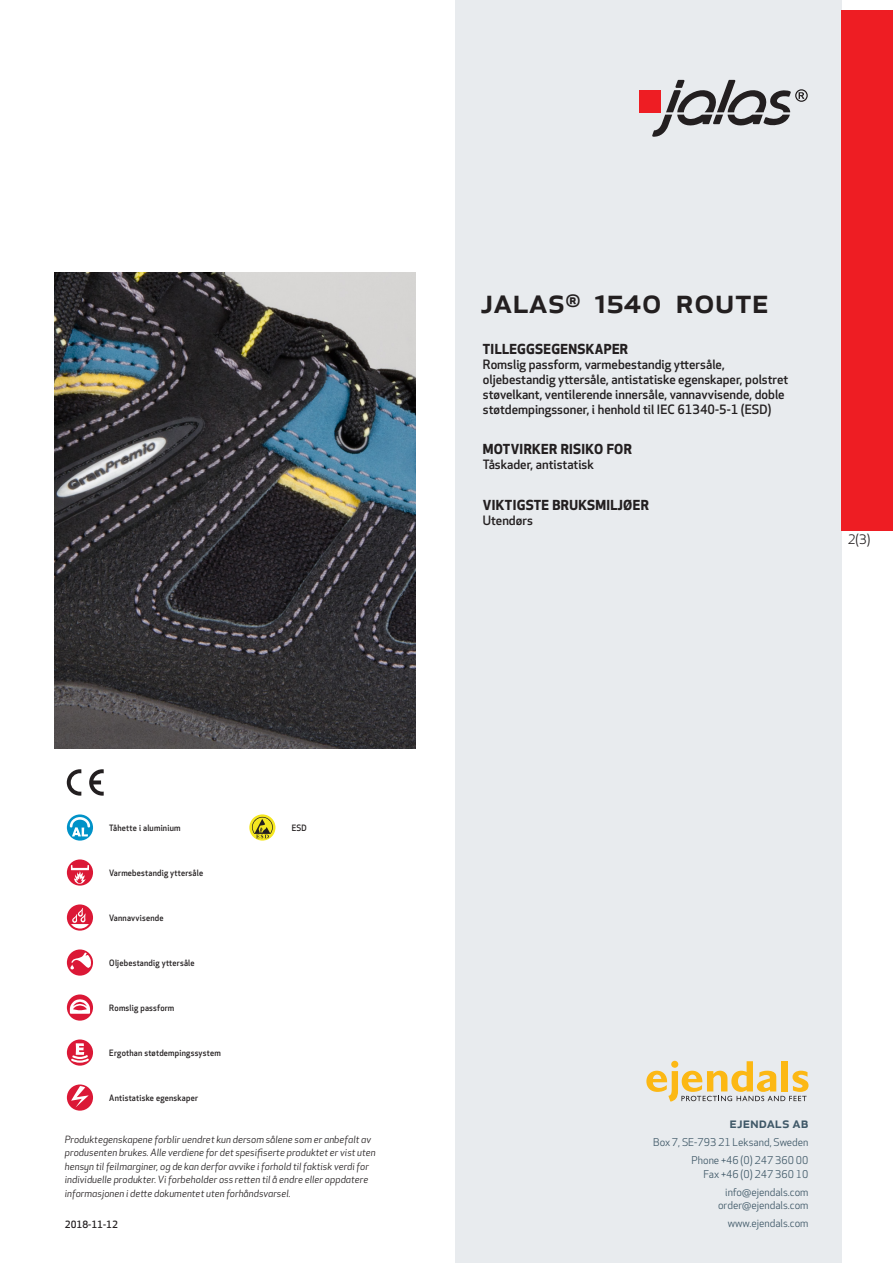
<style>
.page{position:relative;width:893px;height:1263px;background:#fff}
.page>*{position:absolute;margin:0;border:0;box-sizing:border-box;transform-origin:0 0}
.prodname{font:500 34.5px "Apex New";color:#231f20}
.t1{font:500 15px "Apex New";color:#405968}
.Funktion_body{font:700 13.5px "Apex New";letter-spacing:.025em;color:#231f20}
.t2{font:12.75px "Apex New";color:#231f20}
.Funktion_body-2{font:500 12.6px/15px "Apex New";color:#231f20}
.t3{font:10.5px/18px "Apex New";color:#405968;text-align:right}
.t4{font:italic 9.75px/13.5px "Apex New";letter-spacing:.005em;color:#231f20}
.Sidfot_datum{font:500 9.75px "Apex New";color:#231f20}
.Artikel{font:500 8.55px "Apex New";letter-spacing:.025em;color:#231f20;scale:.95 1}
</style>
<div class="page">
<div style="left:455px;top:0;width:387px;height:1263px;background:#e8ebee"></div>
<svg style="left:646px;top:1061px;width:162px;height:40px"></svg>
<div style="left:842px;top:11px;width:51px;height:520px;background:#ee1d23"></div>
<div style="left:639px;top:90px;width:22px;height:22px;background:#ee1d23"></div>
<svg style="left:652px;top:80px;width:156px;height:57px"></svg>
<svg style="left:67px;top:814px;width:26px;height:27px"></svg>
<svg style="left:70px;top:817px;width:20px;height:19px"></svg>
<svg style="left:67px;top:859px;width:26px;height:27px"></svg>
<svg style="left:71px;top:865px;width:18px;height:19px"></svg>
<svg style="left:67px;top:904px;width:26px;height:27px"></svg>
<svg style="left:71px;top:908px;width:18px;height:20px"></svg>
<svg style="left:67px;top:949px;width:26px;height:27px"></svg>
<svg style="left:70px;top:952px;width:21px;height:17px"></svg>
<svg style="left:67px;top:994px;width:26px;height:27px"></svg>
<svg style="left:70px;top:999px;width:20px;height:15px"></svg>
<svg style="left:67px;top:1039px;width:26px;height:27px"></svg>
<svg style="left:69px;top:1043px;width:22px;height:21px"></svg>
<svg style="left:67px;top:1084px;width:26px;height:27px"></svg>
<svg style="left:71px;top:1086px;width:18px;height:21px"></svg>
<svg style="left:249px;top:814px;width:26px;height:26px"></svg>
<svg style="left:252px;top:817px;width:21px;height:21px"></svg>
<svg style="left:89px;top:769px;width:15px;height:27px"></svg>
<svg style="left:67px;top:769px;width:14px;height:27px"></svg>
<img style="left:54px;top:272px;width:361px;height:476px">
<p class="prodname" style="left:480px;top:277px;width:290px">JALAS<sup>®</sup> 1540 Route</p>
<p class="Funktion_body" style="left:483px;top:339px;width:147px">TILLEGGSEGENSKAPER</p>
<p class="Funktion_body-2" style="left:483px;top:356px;width:307px">Romslig passform, varmebestandig yttersåle, oljebestandig yttersåle, antistatiske egenskaper, polstret støvelkant, ventilerende innersåle, vannavvisende, doble støtdempingssoner, i henhold til IEC 61340-5-1 (ESD)</p>
<p class="Funktion_body" style="left:483px;top:440px;width:151px">MOTVIRKER RISIKO FOR</p>
<p class="Funktion_body-2" style="left:483px;top:457px;width:113px">Tåskader, antistatisk</p>
<p class="Funktion_body" style="left:483px;top:495px;width:167px">VIKTIGSTE BRUKSMILJØER</p>
<p class="Funktion_body-2" style="left:483px;top:513px;width:52px">Utendørs</p>
<p class="t2" style="left:848px;top:531px;width:24px">2(3)</p>
<p class="Artikel" style="left:109px;top:822px;width:77px">Tåhette i aluminium</p>
<p class="Artikel" style="left:109px;top:867px;width:100px">Varmebestandig yttersåle</p>
<p class="Artikel" style="left:109px;top:912px;width:59px">Vannavvisende</p>
<p class="Artikel" style="left:109px;top:957px;width:91px">Oljebestandig yttersåle</p>
<p class="Artikel" style="left:109px;top:1002px;width:70px">Romslig passform</p>
<p class="Artikel" style="left:109px;top:1047px;width:119px">Ergothan støtdempingssystem</p>
<p class="Artikel" style="left:109px;top:1092px;width:95px">Antistatiske egenskaper</p>
<p class="Artikel" style="left:292px;top:822px;width:17px">ESD</p>
<p class="t4" style="left:65px;top:1132px;width:312px">Produktegenskapene forblir uendret kun dersom sålene som er anbefalt av produsenten brukes. Alle verdiene for det spesifiserte produktet er vist uten hensyn til feilmarginer, og de kan derfor avvike i forhold til faktisk verdi for individuelle produkter. Vi forbeholder oss retten til å endre eller oppdatere informasjonen i dette dokumentet uten forhåndsvarsel.</p>
<p class="Sidfot_datum" style="left:65px;top:1218px;width:54px">2018-11-12</p>
<h2 class="t1" style="left:729px;top:1113px;width:80px">ejendals ab</h2>
<p class="t3" style="left:653px;top:1133px;width:157px">Box 7, SE-793 21 Leksand, Sweden<br>Phone +46 (0) 247 360 00</p>
<p class="t3" style="left:703px;top:1165px;width:107px">Fax +46 (0) 247 360 10 info@ejendals.com</p>
<p class="t3" style="left:718px;top:1196px;width:92px">order@ejendals.com</p>
<p class="t3" style="left:728px;top:1215px;width:82px">www.ejendals.com</p>
</div>
